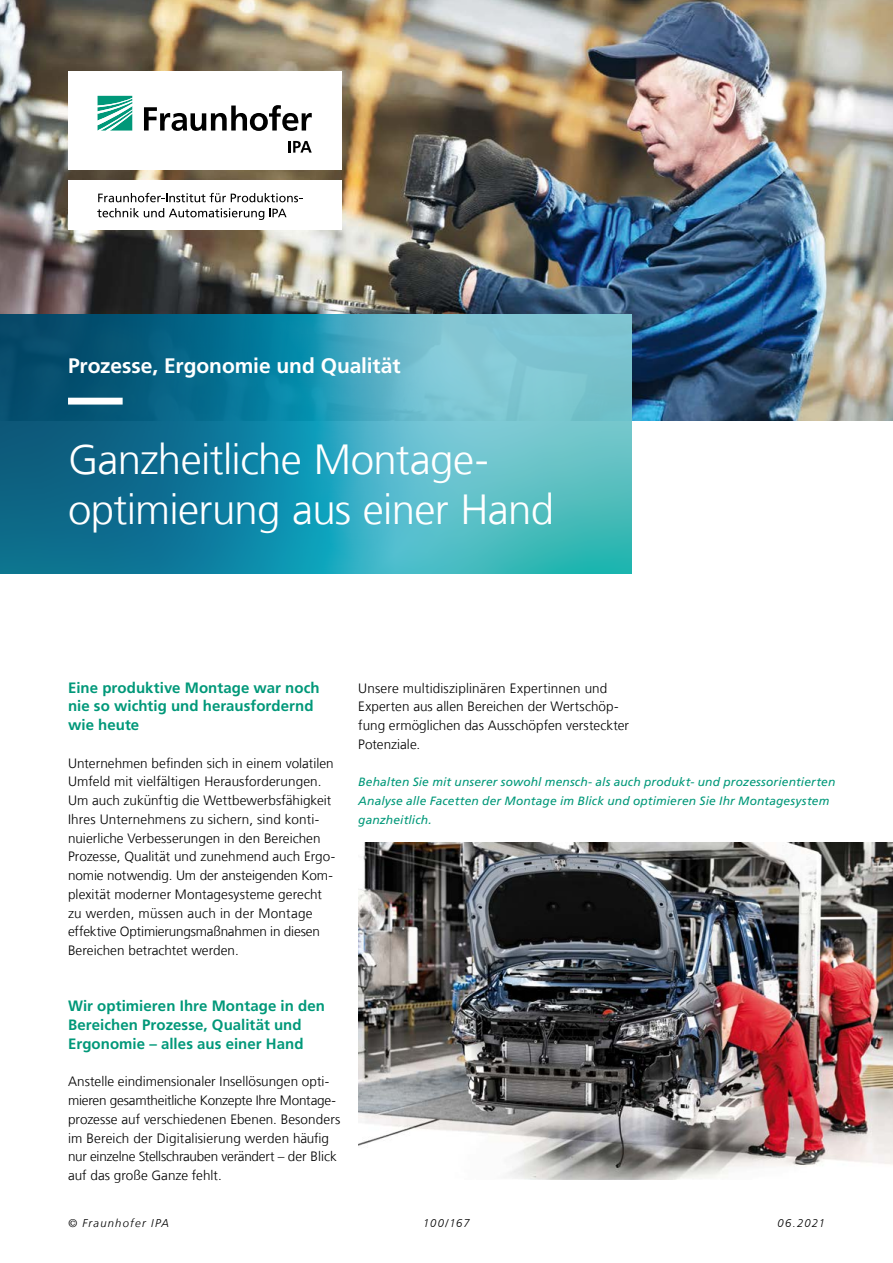
<style>
.page{position:relative;width:893px;height:1263px;background:#fff}
.page>*{position:absolute;margin:0;border:0;box-sizing:border-box;transform-origin:0 0}
.t1{font:300 42px/50.4px "Frutiger LT Com";letter-spacing:-.015em;color:#fff}
.t2{font:700 21px "Frutiger LT Com";letter-spacing:-.005em;color:#fff}
.t3{font:700 15px/18.8px "Frutiger LT Com";letter-spacing:.005em;color:#009879}
.t4{font:300 13.5px/18.8px "Frutiger LT Com";letter-spacing:.005em;color:#000}
.t5{font:italic 12px/18.8px "Frutiger LT Com";letter-spacing:.015em;color:#009879}
.t6{font:italic 300 11.25px "Frutiger LT Com";letter-spacing:.105em;color:#000}
</style>
<div class="page">
<img style="left:0;top:0;width:893px;height:421px">
<div style="left:68px;top:72px;width:273px;height:98px;background:#fff"></div>
<svg style="left:98px;top:96px;width:34px;height:35px"></svg>
<svg style="left:144px;top:105px;width:168px;height:26px"></svg>
<svg style="left:288px;top:141px;width:24px;height:12px"></svg>
<div style="left:68px;top:180px;width:273px;height:50px;background:#fff"></div>
<svg style="left:98px;top:193px;width:204px;height:9px"></svg>
<svg style="left:97px;top:208px;width:190px;height:12px"></svg>
<svg style="left:0;top:314px;width:631px;height:260px;background:#3295ab"></svg>
<svg style="left:68px;top:398px;width:521px;height:7px;background:#53a7bc"></svg>
<img style="left:358px;top:842px;width:535px;height:337px">
<h2 class="t2" style="left:68px;top:353px;width:334px">Prozesse, Ergonomie und Qualität</h2>
<h1 class="t1" style="left:68px;top:434px;width:488px">Ganzheitliche Montage&shy;optimierung aus einer Hand</h1>
<p class="t3" style="left:68px;top:678px;width:253px">Eine produktive Montage war noch nie so wichtig und herausfordernd wie heute</p>
<p class="t4" style="left:68px;top:754px;width:269px">Unternehmen befinden sich in einem volatilen Umfeld mit vielfältigen Herausforderungen.<br>Um auch zukünftig die Wettbewerbsfähigkeit Ihres Unternehmens zu sichern, sind konti&shy;nuierliche Verbesserungen in den Bereichen Prozesse, Qualität und zunehmend auch Ergo&shy;nomie notwendig. Um der ansteigenden Kom&shy;plexität moderner Montagesysteme gerecht zu werden, müssen auch in der Montage effektive Optimierungsmaßnahmen in diesen Bereichen betrachtet werden.</p>
<p class="t4" style="left:358px;top:679px;width:272px">Unsere multidisziplinären Expertinnen und Experten aus allen Bereichen der Wertschöp&shy;fung ermöglichen das Ausschöpfen versteckter Potenziale.</p>
<p class="t5" style="left:358px;top:773px;width:479px">Behalten Sie mit unserer sowohl mensch- als auch produkt- und prozessorientierten<br>Analyse alle Facetten der Montage im Blick und optimieren Sie Ihr Montagesystem ganzheitlich.</p>
<p class="t3" style="left:68px;top:997px;width:258px">Wir optimieren Ihre Montage in den<br>Bereichen Prozesse, Qualität und<br>Ergonomie – alles aus einer Hand</p>
<p class="t4" style="left:68px;top:1072px;width:274px">Anstelle eindimensionaler Insellösungen opti&shy;mieren gesamtheitliche Konzepte Ihre Montage&shy;prozesse auf verschiedenen Ebenen. Besonders im Bereich der Digitalisierung werden häufig nur einzelne Stellschrauben verändert – der Blick auf das große Ganze fehlt.</p>
<p class="t6" style="left:68px;top:1216px;width:103px">© Fraunhofer IPA</p>
<p class="t6" style="left:423px;top:1216px;width:48px">100/167</p>
<p class="t6" style="left:777px;top:1216px;width:49px">06.2021</p>
</div>
